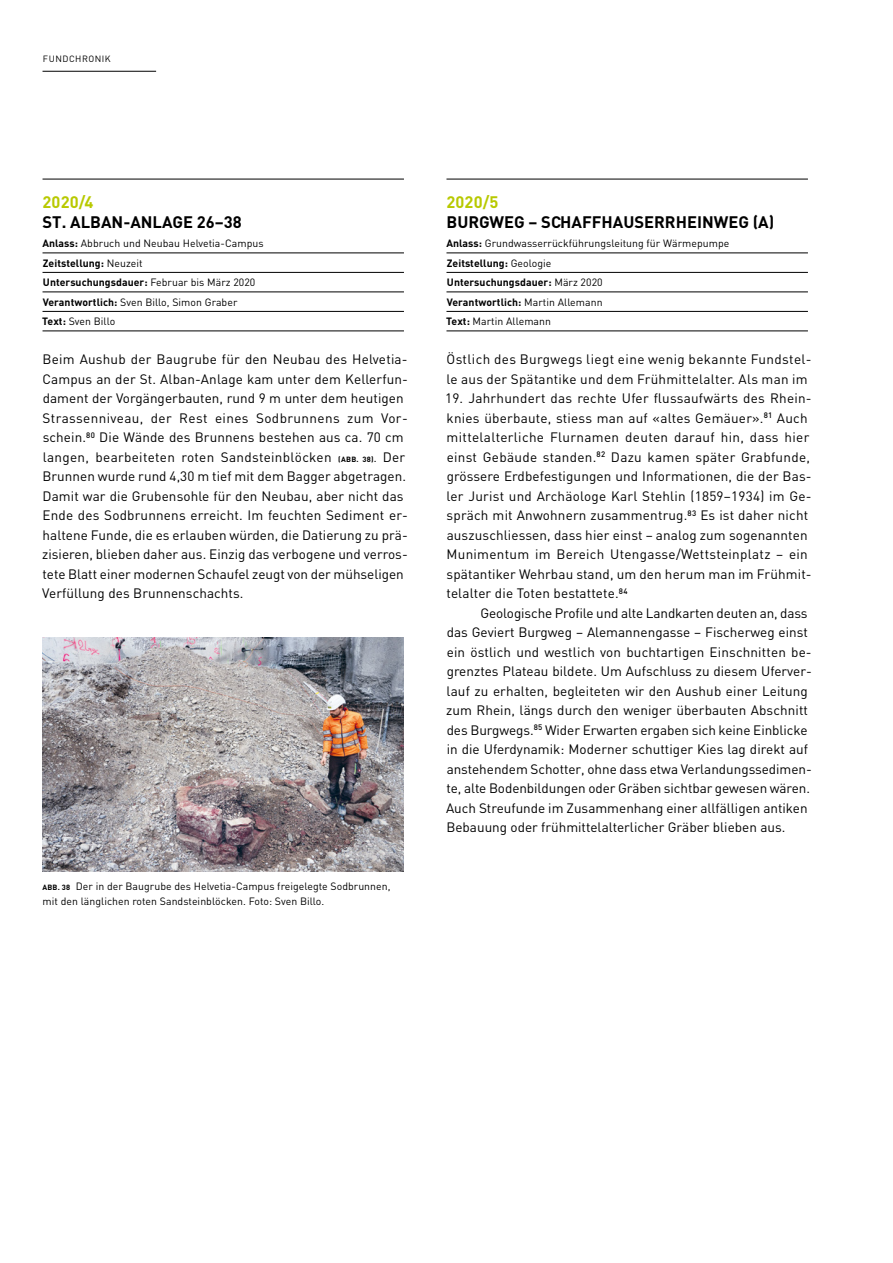
<style>
.page{position:relative;width:893px;height:1263px;background:#fff}
.page>*{position:absolute;margin:0;border:0;box-sizing:border-box;transform-origin:0 0}
.t1{font:700 16.5px "DIN";color:#000}
.t2{font:700 16.5px "DIN";letter-spacing:.01em;color:#b8c900}
.t3{font:13.5px/19.5px "DIN";letter-spacing:.01em;color:#000}
.t4{font:10.5px/19.5px "DIN";letter-spacing:.005em;color:#000}
.t5{font:9px "DIN";letter-spacing:.055em;color:#000}
.s1{font-weight:700}
.s2{font-weight:700;font-size:7.5px}
</style>
<div class="page">
<hr style="left:43px;top:71px;width:113px;height:1px;background:#000">
<hr style="left:43px;top:179px;width:361px;height:1px;background:#000">
<hr style="left:43px;top:253px;width:361px;height:1px;background:#000">
<hr style="left:43px;top:272px;width:361px;height:1px;background:#000">
<hr style="left:43px;top:292px;width:361px;height:1px;background:#000">
<hr style="left:43px;top:311px;width:361px;height:1px;background:#000">
<hr style="left:43px;top:331px;width:361px;height:1px;background:#000">
<hr style="left:446px;top:179px;width:362px;height:1px;background:#000">
<hr style="left:446px;top:253px;width:362px;height:1px;background:#000">
<hr style="left:446px;top:272px;width:362px;height:1px;background:#000">
<hr style="left:446px;top:292px;width:362px;height:1px;background:#000">
<hr style="left:446px;top:311px;width:362px;height:1px;background:#000">
<hr style="left:446px;top:331px;width:362px;height:1px;background:#000">
<img style="left:43px;top:637px;width:361px;height:234px">
<p class="t5" style="left:43px;top:53px;width:69px">FUNDCHRONIK</p>
<p class="t2" style="left:43px;top:191px;width:53px">2020/4</p>
<p class="t1" style="left:43px;top:211px;width:201px">ST. ALBAN-ANLAGE 26–38</p>
<p class="t4" style="left:42px;top:233px;width:223px"><span class="s1">Anlass:</span> Abbruch und Neubau Helvetia-Campus <span class="s1">Zeitstellung:</span> Neuzeit<br><span class="s1">Untersuchungsdauer:</span> Februar bis März 2020<br><span class="s1">Verantwortlich:</span> Sven Billo, Simon Graber<br><span class="s1">Text:</span> Sven Billo</p>
<p class="t3" style="left:42px;top:349px;width:367px">Beim Aushub der Baugrube für den Neubau des Helvetia-Campus an der St. Alban-Anlage kam unter dem Kellerfun&shy;dament der Vorgängerbauten, rund 9 m unter dem heutigen Strassenniveau, der Rest eines Sodbrunnens zum Vor&shy;schein.<sup>80</sup> Die Wände des Brunnens bestehen aus ca. 70 cm langen, bearbeiteten roten Sandsteinblöcken <span class="s2">(ABB. 38).</span> Der Brunnen wurde rund 4,30 m tief mit dem Bagger abgetragen.<br>Damit war die Grubensohle für den Neubau, aber nicht das Ende des Sodbrunnens erreicht. Im feuchten Sediment er&shy;haltene Funde, die es erlauben würden, die Datierung zu prä&shy;zisieren, blieben daher aus. Einzig das verbogene und verros&shy;tete Blatt einer modernen Schaufel zeugt von der mühseligen Verfüllung des Brunnenschachts.</p>
<p class="t4" style="left:43px;top:879px;width:350px;line-height:15px"><span class="s2">ABB. 38</span> Der in der Baugrube des Helvetia-Campus freigelegte Sodbrunnen, mit den länglichen roten Sandsteinblöcken. Foto: Sven Billo.</p>
<p class="t2" style="left:446px;top:191px;width:54px">2020/5</p>
<p class="t1" style="left:446px;top:211px;width:329px">BURGWEG – SCHAFFHAUSERRHEINWEG (A)</p>
<p class="t4" style="left:446px;top:233px;width:285px"><span class="s1">Anlass:</span> Grundwasserrückführungsleitung für Wärmepumpe <span class="s1">Zeitstellung:</span> Geologie<br><span class="s1">Untersuchungsdauer:</span> März 2020<br><span class="s1">Verantwortlich:</span> Martin Allemann<br><span class="s1">Text:</span> Martin Allemann</p>
<p class="t3" style="left:446px;top:349px;width:367px">Östlich des Burgwegs liegt eine wenig bekannte Fundstel&shy;le aus der Spätantike und dem Frühmittelalter. Als man im</p>
<p class="t3" style="left:445px;top:388px;width:368px">19. Jahrhundert das rechte Ufer flussaufwärts des Rhein&shy;knies überbaute, stiess man auf «altes Gemäuer».<sup>81</sup> Auch mittelalterliche Flurnamen deuten darauf hin, dass hier einst Gebäude standen.<sup>82</sup> Dazu kamen später Grabfunde, grössere Erdbefestigungen und Informationen, die der Bas&shy;ler Jurist und Archäologe Karl Stehlin (1859–1934) im Ge&shy;spräch mit Anwohnern zusammentrug.<sup>83</sup> Es ist daher nicht auszuschliessen, dass hier einst – analog zum sogenannten Munimentum im Bereich Utengasse/Wettsteinplatz – ein spätantiker Wehrbau stand, um den herum man im Frühmit&shy;telalter die Toten bestattete.<sup>84</sup></p>
<p class="t3" style="left:446px;top:603px;width:367px;text-indent:34px">Geologische Profile und alte Landkarten deuten an, dass das Geviert Burgweg – Alemannengasse – Fischerweg einst ein östlich und westlich von buchtartigen Einschnitten be&shy;grenztes Plateau bildete. Um Aufschluss zu diesem Uferver&shy;lauf zu erhalten, begleiteten wir den Aushub einer Leitung zum Rhein, längs durch den weniger überbauten Abschnitt des Burgwegs.<sup>85</sup> Wider Erwarten ergaben sich keine Einblicke in die Uferdynamik: Moderner schuttiger Kies lag direkt auf anstehendem Schotter, ohne dass etwa Verlandungssedimen&shy;te, alte Bodenbildungen oder Gräben sichtbar gewesen wären.<br>Auch Streufunde im Zusammenhang einer allfälligen antiken Bebauung oder frühmittelalterlicher Gräber blieben aus.</p>
</div>
